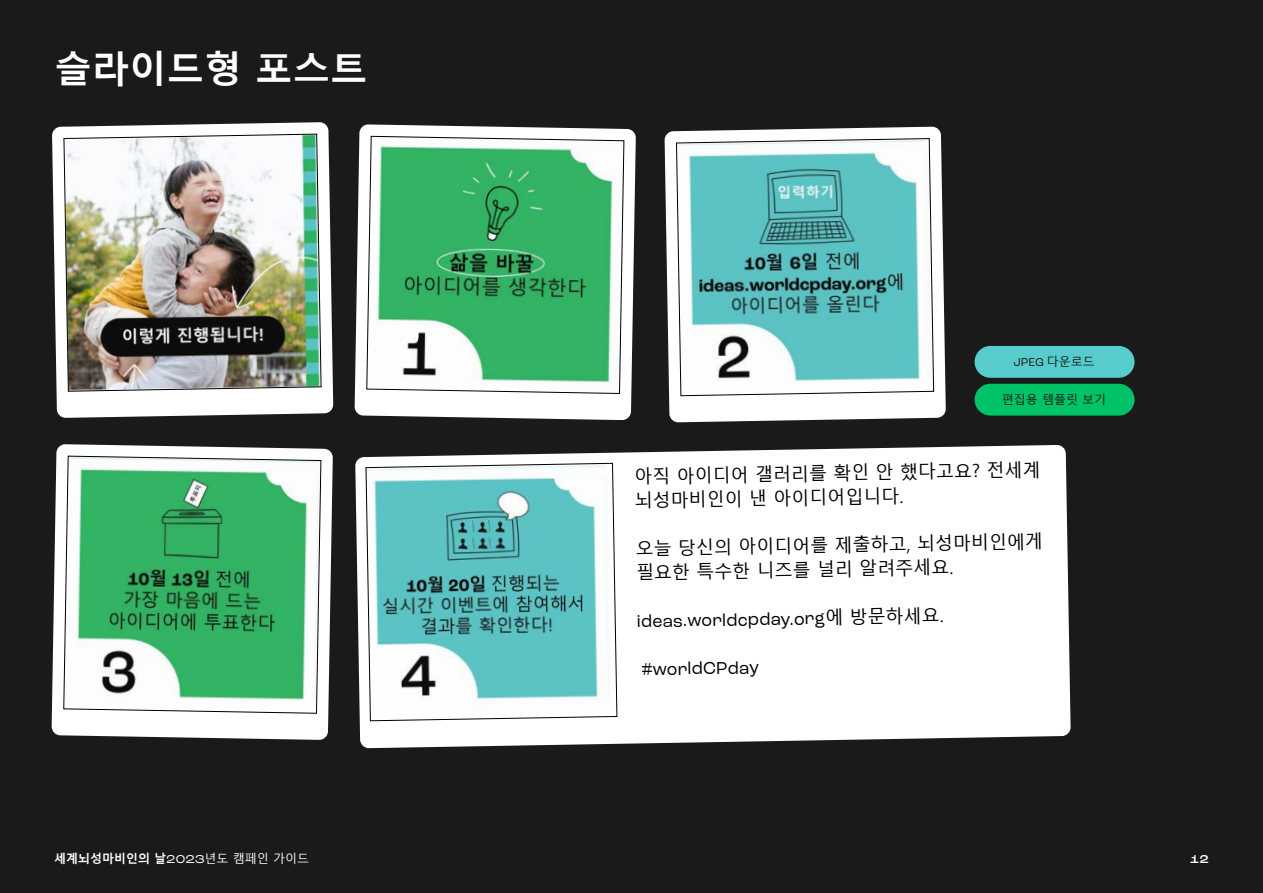
<style>
.page{position:relative;width:1263px;height:893px;background:#1a1a1a}
.page>*{position:absolute;margin:0;border:0;box-sizing:border-box;transform-origin:0 0}
.t1{font:700 37.5px "Malgun Gothic";color:#fff}
.t2{font:18px/24px "Malgun Gothic";color:#000}
.t3{font:18px "Roc Grotesk";color:#000}
.t4{font:700 12px "Malgun Gothic";color:#fff}
.t5{font:12px "Roc Grotesk";color:#1a1a1a}
.t6{font:12px "Malgun Gothic";color:#1a1a1a}
.t7{font:500 expanded 12px "Roc Grotesk";color:#fff}
.s1{font-family:"Malgun Gothic"}
.s2{font-family:"Roc Grotesk";font-weight:400;font-stretch:expanded}
.s3{font-weight:400}
</style>
<div class="page">
<svg style="left:355px;top:124px;width:281px;height:296px;background:#d8d8d8"></svg>
<svg style="left:367px;top:136px;width:257px;height:258px;background:#67be88"></svg>
<svg style="left:52px;top:122px;width:281px;height:296px;background:#d8d8d8"></svg>
<img style="left:64px;top:134px;width:257px;height:257px">
<svg style="left:52px;top:444px;width:281px;height:296px;background:#d9d9d9"></svg>
<svg style="left:64px;top:456px;width:257px;height:257px;background:#6dbf8c"></svg>
<svg style="left:664px;top:127px;width:282px;height:295px;background:#d9d9d9"></svg>
<svg style="left:676px;top:138px;width:258px;height:258px;background:#86c6c7"></svg>
<svg style="left:355px;top:445px;width:716px;height:303px;background:#efefef"></svg>
<svg style="left:366px;top:463px;width:251px;height:258px;background:#8bc9ca"></svg>
<div style="left:974px;top:346px;width:160px;height:32px;background:#57cccc;border-radius:16px"></div>
<div style="left:974px;top:384px;width:160px;height:32px;background:#00c266;border-radius:16px"></div>
<h1 class="t1" style="left:54px;top:48px;width:315px">슬라이드형 포스트</h1>
<p class="t5" style="left:1013px;top:355px;width:83px">JPEG <span class="s1">다운로드</span></p>
<p class="t6" style="left:1002px;top:393px;width:106px">편집용 템플릿 보기</p>
<p class="t2" style="left:634px;top:465px;width:408px;rotate:-1deg">아직 아이디어 갤러리를 확인 안 했다고요? 전세계 뇌성마비인이 낸 아이디어입니다.</p>
<p class="t2" style="left:635px;top:537px;width:409px;rotate:-1deg">오늘 당신의 아이디어를 제출하고, 뇌성마비인에게 필요한 특수한 니즈를 널리 알려주세요.</p>
<p class="t3" style="left:637px;top:610px;width:308px;rotate:-1deg">ideas.worldcpday.org<span class="s1">에 방문하세요.</span></p>
<p class="t3" style="left:642px;top:658px;width:119px;rotate:-1deg">#worldCPday</p>
<p class="t4" style="left:54px;top:852px;width:257px">세계뇌성마비인의 날<span class="s2">2023</span><span class="s3">년도 캠페인 가이드</span></p>
<p class="t7" style="left:1190px;top:852px;width:21px">12</p>
</div>
